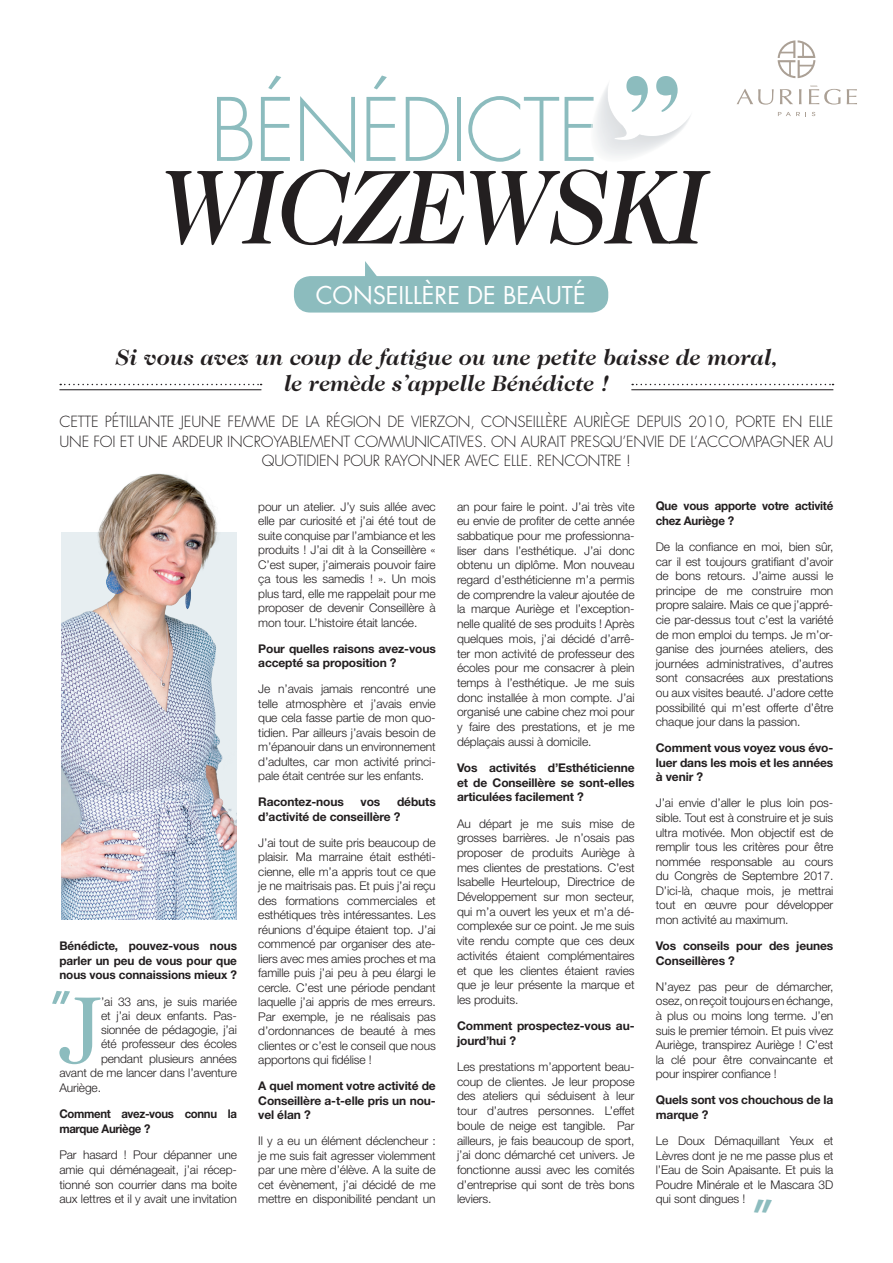
<style>
.page{position:relative;width:893px;height:1263px;background:#fff}
.page>*{position:absolute;margin:0;border:0;box-sizing:border-box;transform-origin:0 0}
.t1{font:700 133.65px "Caslon Two Twenty Four";color:#8cbcbe}
.t2{font:italic 500 106.5px "Caslon Two Twenty Four";letter-spacing:-.03em;color:#231f20;scale:.93 1}
.t3{font:95.85px "Caslon Two Twenty Four";color:#8cbcbe}
.t4{font:300 84.75px "Futura";letter-spacing:-.02em;color:#8cbcbe;scale:.95 1}
.t5{font:800 42px "Futura";color:#8cbcbe}
.t6{font:23.85px "Futura";color:#fff}
.t7{font:italic 700 22.5px/25.5px "Caslon Two Twenty Four";color:#231f20;text-align:center}
.t8{font:300 15px/19.5px "Futura";letter-spacing:-.01em;color:#231f20;text-align:center}
.t9{font:300 12px/14.5px "Helvetica Neue";letter-spacing:-.01em;color:#231f20;text-align:justify}
.t10{font:700 12px/14.5px "Helvetica Neue";letter-spacing:-.01em;color:#231f20}
.t11{font:700 12px/14.5px "Helvetica Neue";letter-spacing:-.01em;color:#231f20;scale:.96 1}
.t12{font:700 12px/14.7px "Helvetica Neue";letter-spacing:-.03em;color:#231f20;scale:.95 1}
</style>
<div class="page">
<svg style="left:52px;top:991px;width:18px;height:13px"></svg>
<hr style="left:59px;top:389px;width:202px;height:1px;background:#231f20">
<svg style="left:60px;top:384px;width:202px;height:1px"></svg>
<hr style="left:631px;top:389px;width:202px;height:1px;background:#231f20">
<svg style="left:632px;top:384px;width:201px;height:1px"></svg>
<img style="left:61px;top:533px;width:176px;height:387px">
<img style="left:69px;top:473px;width:168px;height:176px">
<img style="left:595px;top:84px;width:95px;height:72px">
<div style="left:294px;top:276px;width:314px;height:37px;background:#8cbcbe;border-radius:16px"></div>
<svg style="left:365px;top:261px;width:15px;height:16px"></svg>
<svg style="left:778px;top:112px;width:28px;height:4px"></svg>
<svg style="left:812px;top:112px;width:3px;height:4px"></svg>
<svg style="left:737px;top:89px;width:37px;height:16px"></svg>
<svg style="left:780px;top:89px;width:13px;height:15px"></svg>
<svg style="left:799px;top:89px;width:2px;height:15px"></svg>
<svg style="left:847px;top:89px;width:10px;height:15px"></svg>
<svg style="left:809px;top:86px;width:32px;height:19px"></svg>
<svg style="left:778px;top:40px;width:37px;height:38px"></svg>
<h3 class="t4" style="left:210px;top:76px;width:410px">BÉNÉDICTE</h3>
<h2 class="t2" style="left:156px;top:145px;width:589px">WICZEWSKI</h2>
<h1 class="t1" style="left:622px;top:50px;width:61px">”</h1>
<h3 class="t6" style="left:316px;top:278px;width:271px">CONSEILLÈRE DE BEAUTÉ</h3>
<h3 class="t7" style="left:115px;top:344px;width:664px">Si vous avez un coup de fatigue ou une petite baisse de moral, le remède s’appelle Bénédicte !</h3>
<p class="t8" style="left:59px;top:412px;width:775px">CETTE PÉTILLANTE JEUNE FEMME DE LA RÉGION DE VIERZON, CONSEILLÈRE AURIÈGE DEPUIS 2010, PORTE EN ELLE<br>UNE FOI ET UNE ARDEUR INCROYABLEMENT COMMUNICATIVES. ON AURAIT PRESQU’ENVIE DE L’ACCOMPAGNER AU<br>QUOTIDIEN POUR RAYONNER AVEC ELLE. RENCONTRE !</p>
<p class="t10" style="left:59px;top:938px;width:179px;text-align:justify">Bénédicte, pouvez-vous nous parler un peu de vous pour que nous vous connaissions mieux ?</p>
<h3 class="t3" style="left:59px;top:975px;width:44px">J</h3>
<p class="t9" style="left:101px;top:994px;width:137px">’ai 33 ans, je suis mariée</p>
<p class="t9" style="left:101px;top:1008px;width:137px">et j’ai deux enfants. Pas-</p>
<p class="t9" style="left:101px;top:1022px;width:137px">sionnée de pédagogie, j’ai</p>
<p class="t9" style="left:101px;top:1036px;width:137px">été professeur des écoles</p>
<p class="t9" style="left:101px;top:1051px;width:137px">pendant plusieurs années</p>
<p class="t9" style="left:59px;top:1065px;width:179px">avant de me lancer dans l’aventure</p>
<p class="t9" style="left:59px;top:1080px;width:43px">Auriège.</p>
<p class="t12" style="left:59px;top:1106px;width:188px">Comment avez-vous connu la marque Auriège ?</p>
<p class="t9" style="left:59px;top:1147px;width:179px">Par hasard ! Pour dépanner une amie qui déménageait, j’ai récep&shy;tionné son courrier dans ma boite aux lettres et il y avait une invitation</p>
<p class="t9" style="left:258px;top:499px;width:179px">pour un atelier. J’y suis allée avec elle par curiosité et j’ai été tout de suite conquise par l’ambiance et les produits ! J’ai dit à la Conseillère « C’est super, j’aimerais pouvoir faire ça tous les samedis ! ». Un mois plus tard, elle me rappelait pour me proposer de devenir Conseillère à mon tour. L’histoire était lancée.</p>
<p class="t10" style="left:258px;top:641px;width:179px">Pour quelles raisons avez-vous accepté sa proposition ?</p>
<p class="t9" style="left:258px;top:681px;width:179px">Je n’avais jamais rencontré une telle atmosphère et j’avais envie que cela fasse partie de mon quo&shy;tidien. Par ailleurs j’avais besoin de m’épanouir dans un environnement d’adultes, car mon activité princi&shy;pale était centrée sur les enfants.</p>
<p class="t10" style="left:258px;top:794px;width:87px">Racontez-nous</p>
<p class="t10" style="left:361px;top:794px;width:21px">vos</p>
<p class="t10" style="left:258px;top:794px;width:179px;text-indent:139px">débuts d’activité de conseillère ?</p>
<p class="t9" style="left:258px;top:835px;width:179px">J’ai tout de suite pris beaucoup de plaisir. Ma marraine était esthéti&shy;cienne, elle m’a appris tout ce que je ne maitrisais pas. Et puis j’ai reçu des formations commerciales et esthétiques très intéressantes. Les réunions d’équipe étaient top. J’ai commencé par organiser des ate&shy;liers avec mes amies proches et ma famille puis j’ai peu à peu élargi le cercle. C’est une période pendant laquelle j’ai appris de mes erreurs.<br>Par exemple, je ne réalisais pas d’ordonnances de beauté à mes clientes or c’est le conseil que nous apportons qui fidélise !</p>
<p class="t10" style="left:258px;top:1078px;width:179px;text-align:justify">A quel moment votre activité de Conseillère a-t-elle pris un nou&shy;vel élan ?</p>
<p class="t9" style="left:258px;top:1133px;width:179px">Il y a eu un élément déclencheur : je me suis fait agresser violemment par une mère d’élève. A la suite de cet évènement, j’ai décidé de me mettre en disponibilité pendant un</p>
<p class="t9" style="left:457px;top:499px;width:179px">an pour faire le point. J’ai très vite eu envie de profiter de cette année sabbatique pour me professionna&shy;liser dans l’esthétique. J’ai donc obtenu un diplôme. Mon nouveau regard d’esthéticienne m’a permis de comprendre la valeur ajoutée de la marque Auriège et l’exception&shy;nelle qualité de ses produits ! Après quelques mois, j’ai décidé d’arrê&shy;ter mon activité de professeur des écoles pour me consacrer à plein temps à l’esthétique. Je me suis donc installée à mon compte. J’ai organisé une cabine chez moi pour y faire des prestations, et je me déplaçais aussi à domicile.</p>
<p class="t10" style="left:457px;top:760px;width:179px;text-align:justify">Vos activités d’Esthéticienne et de Conseillère se sont-elles articulées facilement ?</p>
<p class="t9" style="left:457px;top:816px;width:179px">Au départ je me suis mise de grosses barrières. Je n’osais pas proposer de produits Auriège à mes clientes de prestations. C’est Isabelle Heurteloup, Directrice de Développement sur mon secteur, qui m’a ouvert les yeux et m’a dé&shy;complexée sur ce point. Je me suis vite rendu compte que ces deux activités étaient complémentaires et que les clientes étaient ravies que je leur présente la marque et les produits.</p>
<p class="t10" style="left:457px;top:1018px;width:179px">Comment prospectez-vous au&shy;jourd’hui ?</p>
<p class="t9" style="left:457px;top:1059px;width:179px">Les prestations m’apportent beau&shy;coup de clientes. Je leur propose des ateliers qui séduisent à leur tour d’autres personnes. L’effet boule de neige est tangible. Par ailleurs, je fais beaucoup de sport, j’ai donc démarché cet univers. Je fonctionne aussi avec les comités d’entreprise qui sont de très bons leviers.</p>
<p class="t11" style="left:656px;top:499px;width:186px">Que vous apporte votre activité chez Auriège ?</p>
<p class="t9" style="left:656px;top:539px;width:179px">De la confiance en moi, bien sûr, car il est toujours gratifiant d’avoir de bons retours. J’aime aussi le principe de me construire mon propre salaire. Mais ce que j’appré&shy;cie par-dessus tout c’est la variété de mon emploi du temps. Je m’or&shy;ganise des journées ateliers, des journées administratives, d’autres sont consacrées aux prestations ou aux visites beauté. J’adore cette possibilité qui m’est offerte d’être chaque jour dans la passion.</p>
<p class="t10" style="left:656px;top:740px;width:179px;text-align:justify">Comment vous voyez vous évo&shy;luer dans les mois et les années à venir ?</p>
<p class="t9" style="left:656px;top:796px;width:179px">J’ai envie d’aller le plus loin pos&shy;sible. Tout est à construire et je suis ultra motivée. Mon objectif est de remplir tous les critères pour être nommée responsable au cours du Congrès de Septembre 2017.<br>D’ici-là, chaque mois, je mettrai tout en œuvre pour développer mon activité au maximum.</p>
<p class="t10" style="left:656px;top:938px;width:179px">Vos conseils pour des jeunes<br>Conseillères ?</p>
<p class="t9" style="left:656px;top:979px;width:179px">N’ayez pas peur de démarcher, osez, on reçoit toujours en échange, à plus ou moins long terme. J’en suis le premier témoin. Et puis vivez Auriège, transpirez Auriège ! C’est la clé pour être convaincante et pour inspirer confiance !</p>
<p class="t10" style="left:656px;top:1092px;width:179px">Quels sont vos chouchous de la marque ?</p>
<p class="t9" style="left:656px;top:1133px;width:179px">Le Doux Démaquillant Yeux et Lèvres dont je ne me passe plus et l’Eau de Soin Apaisante. Et puis la Poudre Minérale et le Mascara 3D qui sont dingues !</p>
<h3 class="t5" style="left:753px;top:1190px;width:22px">”</h3>
</div>
